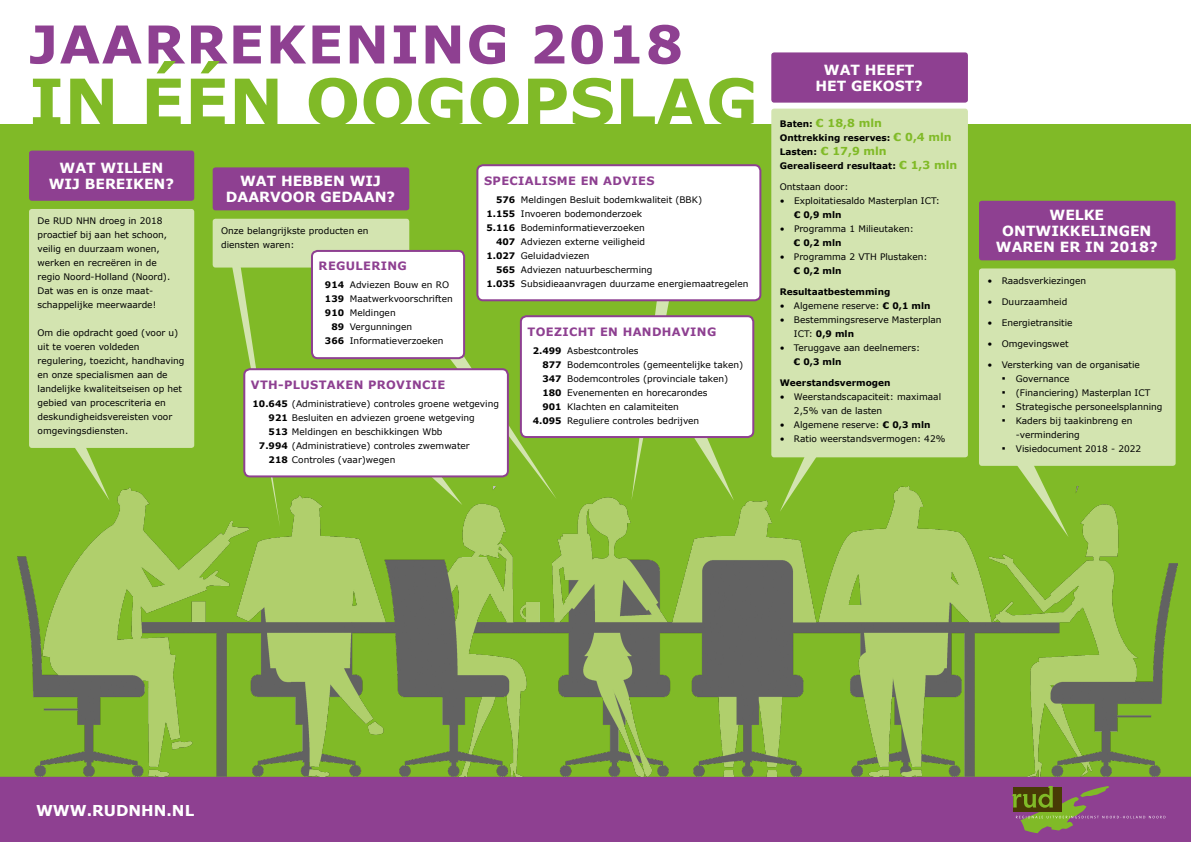
<style>
.page{position:relative;width:1191px;height:842px;background:#fff}
.page>*{position:absolute;margin:0;border:0;box-sizing:border-box;transform-origin:0 0}
.t1{font:700 64.4px "Verdana";color:#80ba27}
.t2{font:700 52.2px "Verdana";letter-spacing:.03em;color:#8e4091}
.t3{font:700 15px "Verdana";color:#fff}
.t4{font:700 14px/16px "Verdana";color:#fff;text-align:center}
.t5{font:700 11.5px "Verdana";letter-spacing:.03em;color:#8e4091}
.t6{font:700 11px "Verdana";color:#80ba27}
.t7{font:9px/14px "Verdana";color:#000}
.t8{font:700 9px "Verdana";color:#000}
.s1{font-weight:700}
.s2{font-size:9px;color:#000}
.s3{font-size:11px;color:#80ba27}
.s4{font-size:11px}
</style>
<div class="page">
<div style="left:0;top:125px;width:1191px;height:717px;background:#80ba27"></div>
<div style="left:771px;top:52px;width:197px;height:51px;background:#8e4091;border-radius:3px"></div>
<div style="left:0;top:777px;width:1191px;height:65px;background:#8e4091"></div>
<svg style="left:1012px;top:786px;width:153px;height:47px"></svg>
<img style="left:17px;top:487px;width:1160px;height:290px">
<div style="left:29px;top:151px;width:165px;height:50px;background:#8e4091;border-radius:3px"></div>
<svg style="left:53px;top:448px;width:56px;height:53px"></svg>
<div style="left:213px;top:219px;width:196px;height:49px;background:#d3e4b0;border-radius:3px"></div>
<svg style="left:232px;top:267px;width:48px;height:260px"></svg>
<div style="left:213px;top:167px;width:196px;height:43px;background:#8e4091;border-radius:3px"></div>
<div style="left:979px;top:201px;width:196px;height:59px;background:#8e4091;border-radius:3px"></div>
<div style="left:29px;top:209px;width:165px;height:239px;background:#d3e4b0;border-radius:3px"></div>
<svg style="left:1012px;top:466px;width:56px;height:71px"></svg>
<svg style="left:780px;top:457px;width:48px;height:55px"></svg>
<svg style="left:688px;top:438px;width:46px;height:63px"></svg>
<svg style="left:423px;top:340px;width:133px;height:165px"></svg>
<svg style="left:631px;top:301px;width:40px;height:200px"></svg>
<div style="left:521px;top:316px;width:232px;height:121px;background:#fff;border-radius:6px"></div>
<div style="left:520px;top:315px;width:234px;height:123px;border:2px solid #8e4091;border-radius:6px"></div>
<div style="left:477px;top:165px;width:283px;height:135px;background:#fff;border-radius:6px"></div>
<div style="left:476px;top:164px;width:285px;height:137px;border:2px solid #8e4091;border-radius:6px"></div>
<div style="left:312px;top:251px;width:152px;height:107px;background:#fff;border-radius:6px"></div>
<div style="left:311px;top:250px;width:154px;height:109px;border:2px solid #8e4091;border-radius:6px"></div>
<div style="left:244px;top:369px;width:264px;height:107px;background:#fff;border-radius:6px"></div>
<div style="left:243px;top:368px;width:266px;height:109px;border:2px solid #8e4091;border-radius:6px"></div>
<div style="left:771px;top:109px;width:197px;height:348px;background:#d3e4b0;border-radius:3px"></div>
<div style="left:979px;top:268px;width:196px;height:198px;background:#d3e4b0;border-radius:3px"></div>
<h2 class="t2" style="left:29px;top:8px;width:655px">JAARREKENING 2018</h2>
<h1 class="t1" style="left:29px;top:56px;width:731px">IN ÉÉN OOGOPSLAG</h1>
<h3 class="t4" style="left:49px;top:160px;width:127px">WAT WILLEN<br>WIJ BEREIKEN?</h3>
<p class="t7" style="left:221px;top:224px;width:149px">Onze belangrijkste producten en diensten waren:</p>
<h3 class="t4" style="left:226px;top:173px;width:171px">WAT HEBBEN WIJ<br>DAARVOOR GEDAAN?</h3>
<p class="t5" style="left:484px;top:172px;width:172px">SPECIALISME EN ADVIES</p>
<p class="t7" style="left:496px;top:192px;width:208px"><span class="s1">576</span> Meldingen Besluit bodemkwaliteit (BBK)</p>
<p class="t7" style="left:486px;top:206px;width:157px"><span class="s1">1.155</span> Invoeren bodemonderzoek</p>
<p class="t7" style="left:486px;top:220px;width:160px"><span class="s1">5.116</span> Bodeminformatieverzoeken</p>
<p class="t7" style="left:496px;top:234px;width:151px"><span class="s1">407</span> Adviezen externe veiligheid</p>
<p class="t7" style="left:486px;top:248px;width:105px"><span class="s1">1.027</span> Geluidadviezen</p>
<p class="t7" style="left:496px;top:262px;width:158px"><span class="s1">565</span> Adviezen natuurbescherming</p>
<p class="t7" style="left:486px;top:276px;width:263px"><span class="s1">1.035</span> Subsidieaanvragen duurzame energiemaatregelen</p>
<p class="t7" style="left:38px;top:214px;width:134px">De RUD NHN droeg in 2018 proactief bij aan het schoon, veilig en duurzaam wonen, werken en recreëren in de regio Noord-Holland (Noord).<br>Dat was en is onze maat&shy;schappelijke meerwaarde!</p>
<p class="t7" style="left:38px;top:326px;width:148px">Om die opdracht goed (voor u) uit te voeren voldeden regulering, toezicht, handhaving en onze specialismen aan de landelijke kwaliteitseisen op het gebied van procescriteria en deskundigheidsvereisten voor omgevingsdiensten.</p>
<p class="t5" style="left:527px;top:323px;width:190px">TOEZICHT EN HANDHAVING</p>
<p class="t5" style="left:319px;top:258px;width:90px">REGULERING</p>
<p class="t7" style="left:325px;top:278px;width:126px"><span class="s1">914</span> Adviezen Bouw en RO</p>
<p class="t7" style="left:325px;top:292px;width:129px"><span class="s1">139</span> Maatwerkvoorschriften</p>
<p class="t7" style="left:325px;top:306px;width:72px"><span class="s1">910</span> Meldingen</p>
<p class="t7" style="left:331px;top:320px;width:82px"><span class="s1">89</span> Vergunningen</p>
<p class="t7" style="left:325px;top:334px;width:120px"><span class="s1">366</span> Informatieverzoeken</p>
<p class="t7" style="left:533px;top:343px;width:107px"><span class="s1">2.499</span> Asbestcontroles</p>
<p class="t7" style="left:542px;top:357px;width:202px"><span class="s1">877</span> Bodemcontroles (gemeentelijke taken)</p>
<p class="t7" style="left:542px;top:371px;width:187px"><span class="s1">347</span> Bodemcontroles (provinciale taken)</p>
<p class="t7" style="left:542px;top:385px;width:167px"><span class="s1">180</span> Evenementen en horecarondes</p>
<p class="t7" style="left:542px;top:399px;width:138px"><span class="s1">901</span> Klachten en calamiteiten</p>
<p class="t7" style="left:533px;top:413px;width:168px"><span class="s1">4.095</span> Reguliere controles bedrijven</p>
<p class="t5" style="left:251px;top:376px;width:10px">VTH</p>
<p class="t5" style="left:278px;top:376px;width:168px">-PLUSTAKEN PROVINCIE</p>
<p class="t7" style="left:252px;top:396px;width:248px"><span class="s1">10.645</span> (Administratieve) controles groene wetgeving</p>
<p class="t7" style="left:269px;top:410px;width:208px"><span class="s1">921</span> Besluiten en adviezen groene wetgeving</p>
<p class="t7" style="left:269px;top:424px;width:175px"><span class="s1">513</span> Meldingen en beschikkingen Wbb</p>
<p class="t7" style="left:259px;top:438px;width:212px"><span class="s1">7.994</span> (Administratieve) controles zwemwater</p>
<p class="t7" style="left:269px;top:452px;width:128px"><span class="s1">218</span> Controles (vaar)wegen</p>
<h3 class="t4" style="left:815px;top:61px;width:109px">WAT HEEFT<br>HET GEKOST?</h3>
<p class="t6" style="left:780px;top:115px;width:104px"><span class="s2">BATEN:</span> € 18,8 MLN</p>
<p class="t8" style="left:780px;top:131px;width:173px">ONTTREKKING RESERVES: <span class="s3">€ 0,4 MLN</span></p>
<p class="t6" style="left:780px;top:143px;width:108px"><span class="s2">LASTEN:</span> € 17,9 MLN</p>
<p class="t8" style="left:780px;top:159px;width:179px">GEREALISEERD RESULTAAT: <span class="s3">€ 1,3 MLN</span></p>
<p class="t7" style="left:780px;top:179px;width:70px">Ontstaan door:</p>
<p class="t7" style="left:780px;top:193px;width:161px">• Exploitatiesaldo Masterplan ICT:</p>
<p class="t8" style="left:794px;top:208px;width:49px">€ 0,9 MLN</p>
<p class="t7" style="left:780px;top:221px;width:135px">• Programma 1 Milieutaken:</p>
<p class="t8" style="left:794px;top:236px;width:49px">€ 0,2 MLN</p>
<p class="t7" style="left:780px;top:249px;width:149px">• Programma 2 VTH Plustaken:</p>
<p class="t8" style="left:794px;top:264px;width:49px">€ 0,2 MLN</p>
<p class="t8" style="left:780px;top:285px;width:112px">RESULTAATBESTEMMING</p>
<p class="t7" style="left:780px;top:298px;width:152px">• Algemene reserve: <span class="s1">€ 0,1 MLN</span></p>
<p class="t7" style="left:794px;top:312px;width:149px;text-indent:-14px">• Bestemmingsreserve Masterplan<br>ICT: <span class="s1">0,9 MLN</span></p>
<p class="t7" style="left:780px;top:340px;width:142px">• Teruggave aan deelnemers:</p>
<p class="t8" style="left:794px;top:355px;width:49px">€ 0,3 MLN</p>
<p class="t8" style="left:780px;top:376px;width:112px">WEERSTANDSVERMOGEN</p>
<p class="t7" style="left:794px;top:389px;width:149px;text-indent:-14px">• Weerstandscapaciteit: maximaal<br>2,5% van de lasten</p>
<p class="t7" style="left:780px;top:417px;width:152px">• Algemene reserve: <span class="s1">€ 0,3 MLN</span></p>
<p class="t7" style="left:780px;top:431px;width:167px">• Ratio weerstandsvermogen: 42%</p>
<h3 class="t4" style="left:996px;top:207px;width:163px">WELKE<br>ONTWIKKELINGEN<br>WAREN ER IN 2018?</h3>
<p class="t7" style="left:987px;top:273px;width:100px">• Raadsverkiezingen</p>
<p class="t7" style="left:987px;top:294px;width:81px">• Duurzaamheid</p>
<p class="t7" style="left:987px;top:315px;width:87px">• Energietransitie</p>
<p class="t7" style="left:987px;top:336px;width:83px">• Omgevingswet</p>
<p class="t7" style="left:987px;top:357px;width:154px">• Versterking van de organisatie</p>
<p class="t7" style="left:1001px;top:371px;width:69px"><span class="s4">▪</span> Governance</p>
<p class="t7" style="left:1001px;top:385px;width:150px"><span class="s4">▪</span> (Financiering) Masterplan ICT</p>
<p class="t7" style="left:1001px;top:399px;width:162px"><span class="s4">▪</span> Strategische personeelsplanning</p>
<p class="t7" style="left:1016px;top:413px;width:118px;text-indent:-14px"><span class="s4">▪</span> Kaders bij taakinbreng en -vermindering</p>
<p class="t7" style="left:1001px;top:441px;width:141px"><span class="s4">▪</span> Visiedocument 2018 - 2022</p>
<h3 class="t3" style="left:36px;top:800px;width:18px">WWW</h3>
<h3 class="t3" style="left:87px;top:800px;width:109px">.RUDNHN.NL</h3>
</div>
